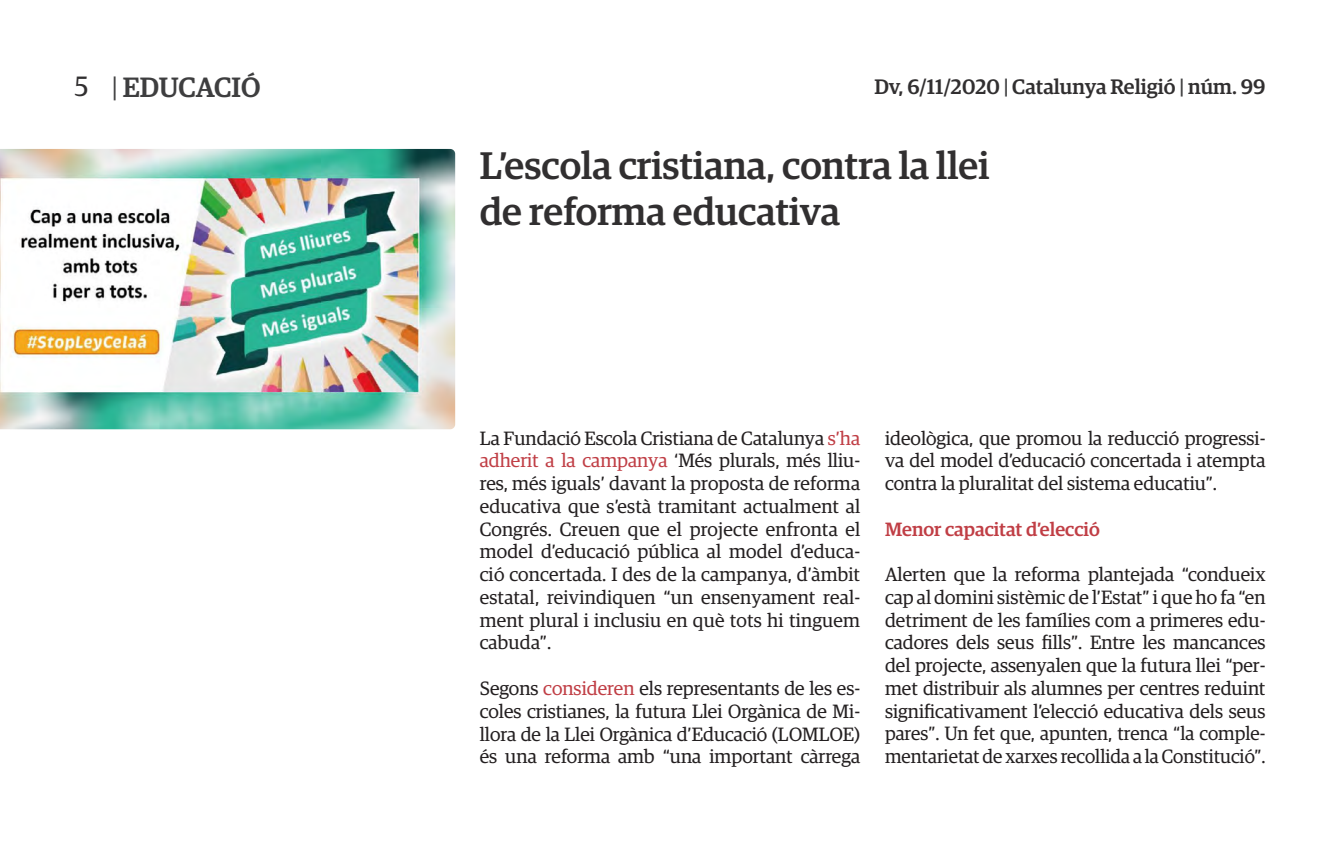
<style>
.page{position:relative;width:1340px;height:844px;background:#fff}
.page>*{position:absolute;margin:0;border:0;box-sizing:border-box;transform-origin:0 0}
.t1{font:500 38.5px "Guardian Egyp";color:#312f30}
.t2{font:500 28px "Guardian Egyp";color:#3e3e3f}
.t3{font:500 21px "Guardian Egyp";color:#312f30}
.t4{font:19.25px/22.8px "Guardian Egyp";color:#231f20;text-align:justify}
.t5{font:500 19.25px "Guardian Egyp";color:#c03e45}
.s1{font-weight:400;color:#312f30}
.s2{font-weight:400}
.s3{color:#3e3e3f}
.s4{color:#c03e45}
</style>
<div class="page">
<img style="left:0;top:149px;width:455px;height:280px">
<h2 class="t2" style="left:74px;top:67px;width:187px"><span class="s1">5</span> <span class="s2">|</span> EDUCACIÓ</h2>
<p class="t3" style="left:874px;top:71px;width:392px">Dv, 6/11/2020 <span class="s3">|</span> Catalunya Religió <span class="s3">|</span> núm. 99</p>
<p class="t1" style="left:480px;top:138px;width:511px">L’escola cristiana, contra la llei</p>
<p class="t1" style="left:480px;top:184px;width:362px">de reforma educativa</p>
<p class="t4" style="left:480px;top:425px;width:382px">La Fundació Escola Cristiana de Catalunya <span class="s4">s’ha adherit a la campanya</span> ‘Més plurals, més lliu&shy;res, més iguals’ davant la proposta de reforma educativa que s’està tramitant actualment al Congrés. Creuen que el projecte enfronta el model d’educació pública al model d’educa&shy;ció concertada. I des de la campanya, d’àmbit estatal, reivindiquen “un ensenyament real&shy;ment plural i inclusiu en què tots hi tinguem cabuda”.</p>
<p class="t4" style="left:480px;top:675px;width:382px">Segons <span class="s4">consideren</span> els representants de les es&shy;coles cristianes, la futura Llei Orgànica de Mi&shy;llora de la Llei Orgànica d’Educació (LOMLOE) és una reforma amb “una important càrrega</p>
<p class="t4" style="left:885px;top:425px;width:382px">ideològica, que promou la reducció progressi&shy;va del model d’educació concertada i atempta contra la pluralitat del sistema educatiu”.</p>
<p class="t5" style="left:885px;top:515px;width:216px">Menor capacitat d’elecció</p>
<p class="t4" style="left:885px;top:561px;width:382px">Alerten que la reforma plantejada “condueix cap al domini sistèmic de l’Estat” i que ho fa “en detriment de les famílies com a primeres edu&shy;cadores dels seus fills”. Entre les mancances del projecte, assenyalen que la futura llei “per&shy;met distribuir als alumnes per centres reduint significativament l’elecció educativa dels seus pares”. Un fet que, apunten, trenca “la comple&shy;mentarietat de xarxes recollida a la Constitució”.</p>
</div>
